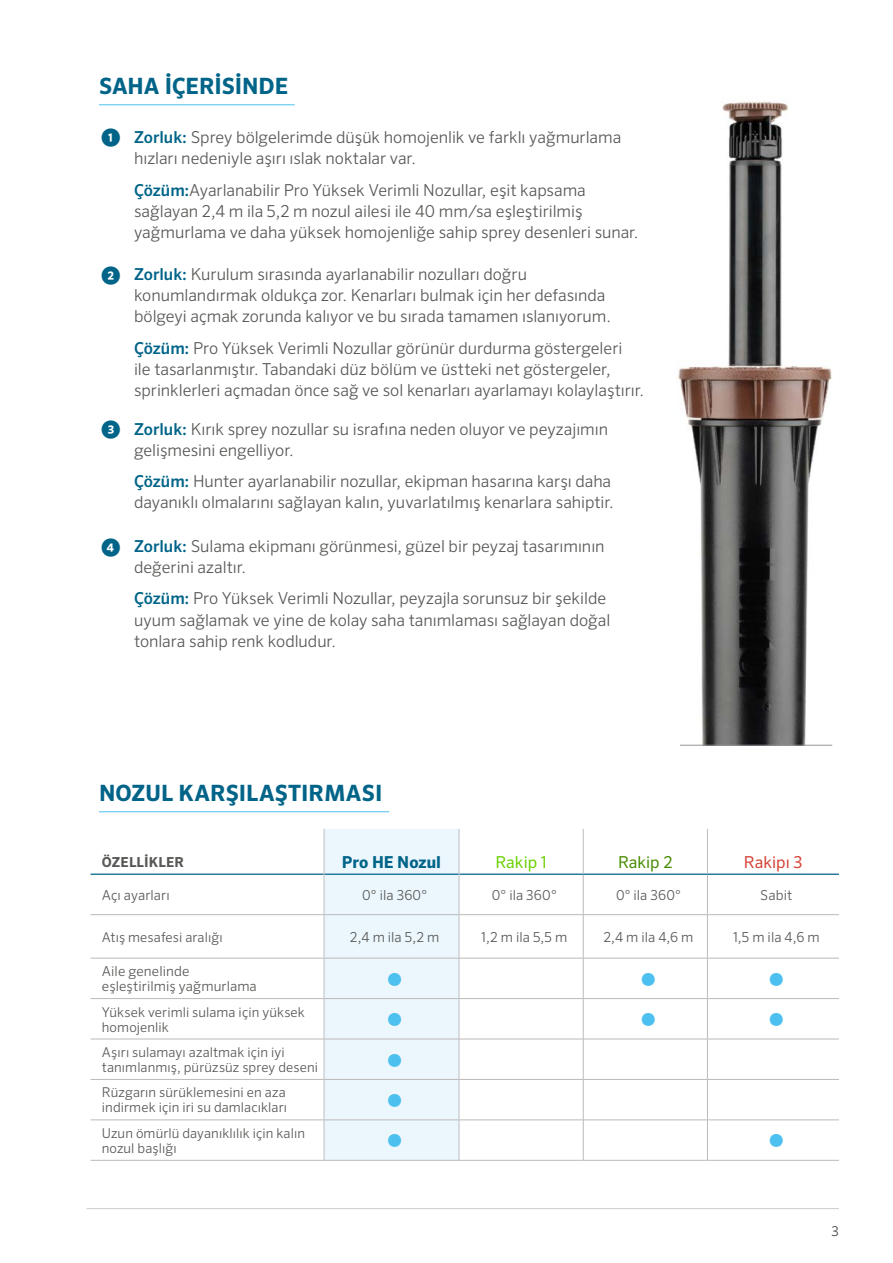
<style>
.page{position:relative;width:893px;height:1263px;background:#fff}
.page>*{position:absolute;margin:0;border:0;box-sizing:border-box;transform-origin:0 0}
.t1{font:700 22.5px "Sero Pro";color:#006488}
.t2{font:300 16.5px/21px "Sero Pro";letter-spacing:-.005em;color:#585956}
.t3{font:700 16.5px "Sero Pro";letter-spacing:-.005em;color:#006488}
.t4{font:16.5px "Sero Pro";color:#d54134}
.t5{font:16.5px "Sero Pro";color:#69d000}
.t6{font:16.5px "Sero Pro";color:#468b00}
.t7{font:300 13.8px/15px "Sero Pro";letter-spacing:.005em;color:#585956}
.t8{font:700 13.8px "Sero Pro";letter-spacing:.01em;color:#585956}
.t9{font:13.8px "Sero Pro";color:#4cc0ef}
.t10{font:300 13.5px/15px "Sero Pro";letter-spacing:.005em;color:#585956}
.t11{font:300 13.5px "Sero Pro";color:#414042}
.s1{font-weight:700;font-size:19.5px;color:#006488}
.s2{font-weight:500;color:#006488}
</style>
<div class="page">
<hr style="left:86px;top:1208px;width:753px;height:1px;background:#cfcdcb">
<hr style="left:99px;top:104px;width:196px;height:1px;background:#4cc0ef">
<svg style="left:91px;top:829px;width:748px;height:169px"></svg>
<hr style="left:91px;top:914px;width:233px;height:1px;background:#bdbab8">
<hr style="left:459px;top:914px;width:124px;height:1px;background:#bdbab8">
<hr style="left:583px;top:914px;width:124px;height:1px;background:#bdbab8">
<hr style="left:91px;top:958px;width:233px;height:1px;background:#bdbab8">
<hr style="left:459px;top:958px;width:124px;height:1px;background:#bdbab8">
<hr style="left:583px;top:958px;width:124px;height:1px;background:#bdbab8">
<hr style="left:91px;top:998px;width:233px;height:1px;background:#bdbab8">
<hr style="left:459px;top:998px;width:124px;height:1px;background:#bdbab8">
<hr style="left:583px;top:998px;width:124px;height:1px;background:#bdbab8">
<hr style="left:91px;top:1039px;width:233px;height:1px;background:#bdbab8">
<hr style="left:459px;top:1039px;width:124px;height:1px;background:#bdbab8">
<hr style="left:583px;top:1039px;width:124px;height:1px;background:#bdbab8">
<hr style="left:91px;top:1079px;width:233px;height:1px;background:#bdbab8">
<hr style="left:459px;top:1079px;width:124px;height:1px;background:#bdbab8">
<hr style="left:583px;top:1079px;width:124px;height:1px;background:#bdbab8">
<hr style="left:91px;top:1119px;width:233px;height:1px;background:#bdbab8">
<hr style="left:459px;top:1119px;width:124px;height:1px;background:#bdbab8">
<hr style="left:583px;top:1119px;width:124px;height:1px;background:#bdbab8">
<hr style="left:91px;top:1160px;width:233px;height:1px;background:#bdbab8">
<hr style="left:324px;top:1160px;width:135px;height:1px;background:#bdbab8">
<hr style="left:459px;top:1160px;width:124px;height:1px;background:#bdbab8">
<hr style="left:583px;top:1160px;width:124px;height:1px;background:#bdbab8">
<hr style="left:583px;top:875px;width:1px;height:40px;background:#bdbab8">
<hr style="left:583px;top:915px;width:1px;height:43px;background:#bdbab8">
<hr style="left:583px;top:958px;width:1px;height:40px;background:#bdbab8">
<hr style="left:583px;top:998px;width:1px;height:41px;background:#bdbab8">
<hr style="left:583px;top:1039px;width:1px;height:40px;background:#bdbab8">
<hr style="left:583px;top:1079px;width:1px;height:41px;background:#bdbab8">
<hr style="left:583px;top:1120px;width:1px;height:40px;background:#bdbab8">
<hr style="left:91px;top:873px;width:233px;height:2px;background:#006488">
<hr style="left:459px;top:873px;width:124px;height:2px;background:#006488">
<hr style="left:583px;top:873px;width:124px;height:2px;background:#006488">
<hr style="left:707px;top:875px;width:1px;height:39px;background:#bdbab8">
<hr style="left:707px;top:915px;width:1px;height:43px;background:#bdbab8">
<hr style="left:707px;top:958px;width:1px;height:40px;background:#bdbab8">
<hr style="left:707px;top:999px;width:1px;height:40px;background:#bdbab8">
<hr style="left:707px;top:1039px;width:1px;height:40px;background:#bdbab8">
<hr style="left:707px;top:1080px;width:1px;height:39px;background:#bdbab8">
<hr style="left:707px;top:1120px;width:1px;height:40px;background:#bdbab8">
<hr style="left:707px;top:914px;width:132px;height:1px;background:#bdbab8">
<hr style="left:707px;top:958px;width:132px;height:1px;background:#bdbab8">
<hr style="left:707px;top:998px;width:132px;height:1px;background:#bdbab8">
<hr style="left:707px;top:1039px;width:132px;height:1px;background:#bdbab8">
<hr style="left:707px;top:1079px;width:132px;height:1px;background:#bdbab8">
<hr style="left:707px;top:1119px;width:132px;height:1px;background:#bdbab8">
<hr style="left:707px;top:1160px;width:132px;height:1px;background:#bdbab8">
<hr style="left:707px;top:873px;width:132px;height:2px;background:#006488">
<div style="left:324px;top:829px;width:136px;height:331px;background:#ecf6fd"></div>
<hr style="left:324px;top:874px;width:1px;height:41px;background:#bcbec0">
<hr style="left:459px;top:874px;width:1px;height:41px;background:#bcbec0">
<hr style="left:324px;top:915px;width:1px;height:43px;background:#bcbec0">
<hr style="left:459px;top:915px;width:1px;height:43px;background:#bcbec0">
<hr style="left:324px;top:958px;width:1px;height:40px;background:#bcbec0">
<hr style="left:459px;top:958px;width:1px;height:40px;background:#bcbec0">
<hr style="left:324px;top:998px;width:1px;height:41px;background:#bcbec0">
<hr style="left:459px;top:998px;width:1px;height:41px;background:#bcbec0">
<hr style="left:324px;top:1039px;width:1px;height:40px;background:#bcbec0">
<hr style="left:459px;top:1039px;width:1px;height:40px;background:#bcbec0">
<hr style="left:324px;top:1079px;width:1px;height:41px;background:#bcbec0">
<hr style="left:459px;top:1079px;width:1px;height:41px;background:#bcbec0">
<hr style="left:324px;top:1120px;width:1px;height:40px;background:#bcbec0">
<hr style="left:459px;top:1120px;width:1px;height:40px;background:#bcbec0">
<svg style="left:707px;top:829px;width:1px;height:44px"></svg>
<svg style="left:583px;top:829px;width:1px;height:44px"></svg>
<hr style="left:99px;top:811px;width:290px;height:1px;background:#4cc0ef">
<img style="left:678px;top:101px;width:154px;height:644px">
<hr style="left:680px;top:745px;width:152px;height:1px;background:#939598">
<h1 class="t1" style="left:99px;top:72px;width:190px">SAHA IÇERISINDE</h1>
<p class="t2" style="left:134px;top:126px;width:489px;text-indent:-33px"><span class="s1">①</span> <span class="s2">Zorluk:</span> Sprey bölgelerimde düşük homojenlik ve farklı yağmurlama hızları nedeniyle aşırı ıslak noktalar var.</p>
<p class="t2" style="left:134px;top:180px;width:506px"><span class="s2">Çözüm:</span>Ayarlanabilir Pro Yüksek Verimli Nozullar, eşit kapsama sağlayan 2,4 m ila 5,2 m nozul ailesi ile 40 mm/sa eşleştirilmiş yağmurlama ve daha yüksek homojenliğe sahip sprey desenleri sunar.</p>
<p class="t2" style="left:134px;top:264px;width:478px;text-indent:-33px"><span class="s1">②</span> <span class="s2">Zorluk:</span> Kurulum sırasında ayarlanabilir nozulları doğru konumlandırmak oldukça zor. Kenarları bulmak için her defasında bölgeyi açmak zorunda kalıyor ve bu sırada tamamen ıslanıyorum.</p>
<p class="t2" style="left:134px;top:337px;width:512px"><span class="s2">Çözüm:</span> Pro Yüksek Verimli Nozullar görünür durdurma göstergeleri<br>ile tasarlanmıştır. Tabandaki düz bölüm ve üstteki net göstergeler, sprinklerleri açmadan önce sağ ve sol kenarları ayarlamayı kolaylaştırır.</p>
<p class="t2" style="left:134px;top:418px;width:476px;text-indent:-33px"><span class="s1">③</span> <span class="s2">Zorluk:</span> Kırık sprey nozullar su israfına neden oluyor ve peyzajımın gelişmesini engelliyor.</p>
<p class="t2" style="left:134px;top:471px;width:481px"><span class="s2">Çözüm:</span> Hunter ayarlanabilir nozullar, ekipman hasarına karşı daha dayanıklı olmalarını sağlayan kalın, yuvarlatılmış kenarlara sahiptir.</p>
<p class="t2" style="left:134px;top:536px;width:472px;text-indent:-33px"><span class="s1">④</span> <span class="s2">Zorluk:</span> Sulama ekipmanı görünmesi, güzel bir peyzaj tasarımının değerini azaltır.</p>
<p class="t2" style="left:134px;top:588px;width:478px"><span class="s2">Çözüm:</span> Pro Yüksek Verimli Nozullar, peyzajla sorunsuz bir şekilde uyum sağlamak ve yine de kolay saha tanımlaması sağlayan doğal tonlara sahip renk kodludur.</p>
<h1 class="t1" style="left:99px;top:779px;width:285px">NOZUL KARŞILAŞTIRMASI</h1>
<p class="t8" style="left:102px;top:853px;width:84px">ÖZELLIKLER</p>
<p class="t3" style="left:342px;top:852px;width:101px">Pro HE Nozul</p>
<p class="t5" style="left:495px;top:852px;width:53px">Rakip 1</p>
<p class="t6" style="left:618px;top:852px;width:56px">Rakip 2</p>
<p class="t4" style="left:744px;top:852px;width:60px">Rakipı 3</p>
<p class="t7" style="left:102px;top:887px;width:69px">Açı ayarları</p>
<p class="t7" style="left:362px;top:887px;width:66px">0° ila 360°</p>
<p class="t7" style="left:492px;top:887px;width:66px">0° ila 360°</p>
<p class="t7" style="left:616px;top:887px;width:66px">0° ila 360°</p>
<p class="t7" style="left:760px;top:887px;width:34px">Sabit</p>
<p class="t10" style="left:102px;top:929px;width:122px">Atış mesafesi aralığı</p>
<p class="t7" style="left:350px;top:929px;width:91px">2,4 m ila 5,2 m</p>
<p class="t7" style="left:481px;top:929px;width:88px">1,2 m ila 5,5 m</p>
<p class="t7" style="left:603px;top:929px;width:91px">2,4 m ila 4,6 m</p>
<p class="t7" style="left:733px;top:929px;width:88px">1,5 m ila 4,6 m</p>
<p class="t7" style="left:102px;top:964px;width:156px">Aile genelinde eşleştirilmiş yağmurlama</p>
<p class="t9" style="left:388px;top:970px;width:15px">⬤</p>
<p class="t9" style="left:642px;top:970px;width:15px">⬤</p>
<p class="t9" style="left:769px;top:970px;width:15px">⬤</p>
<p class="t10" style="left:102px;top:1004px;width:205px">Yüksek verimli sulama için yüksek homojenlik</p>
<p class="t9" style="left:388px;top:1011px;width:15px">⬤</p>
<p class="t9" style="left:642px;top:1011px;width:15px">⬤</p>
<p class="t9" style="left:769px;top:1011px;width:15px">⬤</p>
<p class="t10" style="left:102px;top:1044px;width:218px">Aşırı sulamayı azaltmak için iyi tanımlanmış, pürüzsüz sprey deseni</p>
<p class="t9" style="left:388px;top:1051px;width:15px">⬤</p>
<p class="t10" style="left:102px;top:1085px;width:187px">Rüzgarın sürüklemesini en aza indirmek için iri su damlacıkları</p>
<p class="t9" style="left:388px;top:1092px;width:15px">⬤</p>
<p class="t10" style="left:102px;top:1125px;width:205px">Uzun ömürlü dayanıklılık için kalın nozul başlığı</p>
<p class="t9" style="left:388px;top:1132px;width:15px">⬤</p>
<p class="t9" style="left:769px;top:1132px;width:15px">⬤</p>
<p class="t11" style="left:832px;top:1223px;width:9px">3</p>
</div>
